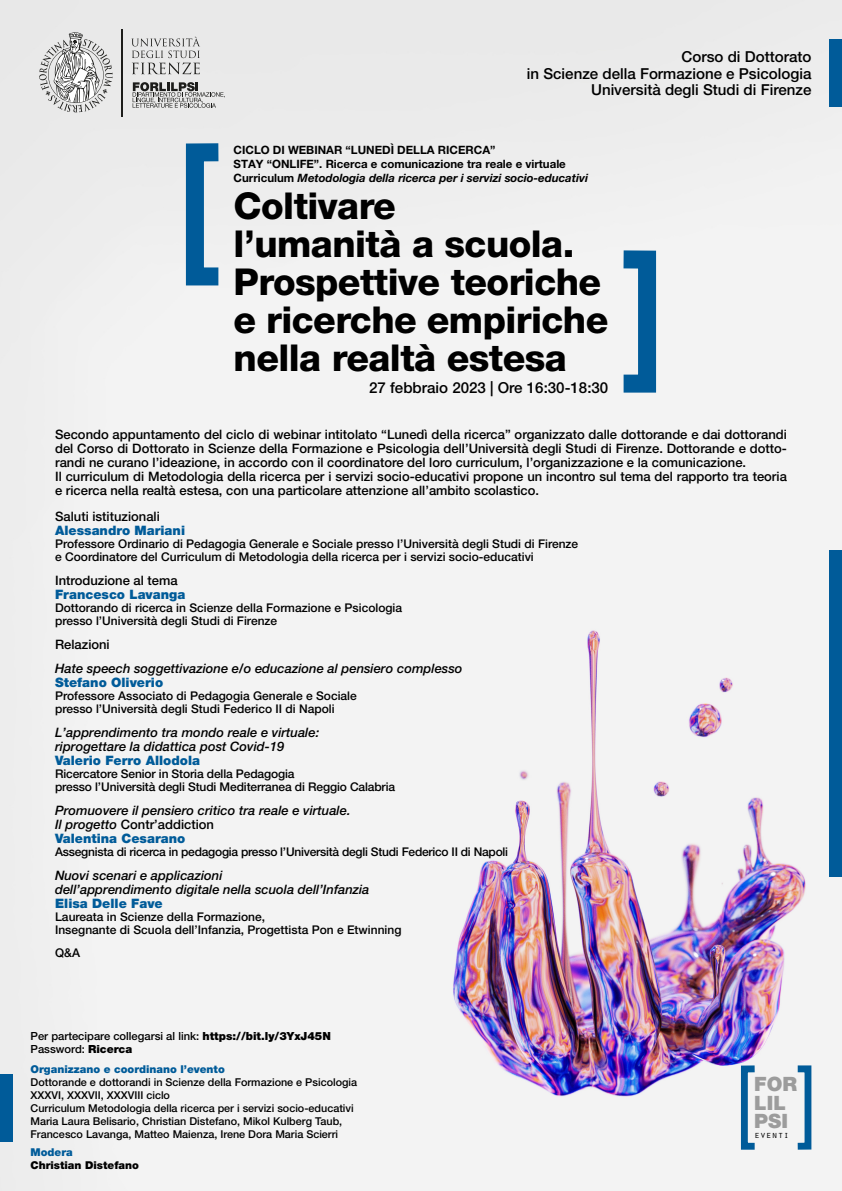
<style>
.page{position:relative;width:842px;height:1191px;background:#fff}
.page>*{position:absolute;margin:0;border:0;box-sizing:border-box;transform-origin:0 0}
.t1{font:800 37.1px/37.8px "Helvetica Neue LT Pro";letter-spacing:-.015em;color:#000}
.t2{font:900 19.8px/18.2px "Helvetica Neue LT Pro";color:#9c9c9c}
.t3{font:500 15.1px/16.6px "Helvetica Neue LT Pro";color:#000;text-align:right}
.t4{font:500 13px/14px "Helvetica Neue LT Pro";color:#000}
.t5{font:italic 500 13px/14px "Helvetica Neue LT Pro";color:#000}
.t6{font:900 13px "Helvetica Neue LT Pro";color:#005b99}
.t7{font:500 12px/13px "Helvetica Neue LT Pro";color:#000}
.t8{font:500 12px "Helvetica Neue LT Pro";letter-spacing:-.02em;color:#000}
.t9{font:700 11.5px/13.8px "Helvetica Neue LT Pro";color:#000}
.t10{font:500 11.2px/13.4px "Helvetica Neue LT Pro";color:#000}
.t11{font:500 10.8px/13px "Helvetica Neue LT Pro";color:#000}
.t12{font:900 10.8px "Helvetica Neue LT Pro";color:#005b99}
.t13{font:900 10.8px "Helvetica Neue LT Pro";color:#000}
.t14{font:9.7px "Orator Std";color:#000}
.s1{font-style:italic}
.s2{font-style:normal}
.s3{font-weight:900;font-style:normal;color:#005b99}
.s4{font-weight:900}
</style>
<div class="page">
<img style="left:0;top:0;width:842px;height:1191px">
<svg style="left:131px;top:37px;width:69px;height:37px;background:#c9c9c8"></svg>
<svg style="left:133px;top:82px;width:92px;height:26px;background:#ababaa"></svg>
<svg style="left:39px;top:31px;width:74px;height:81px;background:#c6c6c6"></svg>
<hr style="left:121px;top:30px;width:2px;height:87px;background:#1d1d1b">
<div style="left:794px;top:1065px;width:17px;height:84px;border:7px solid #005b99"></div>
<div style="left:741px;top:1065px;width:17px;height:84px;border:7px solid #005b99"></div>
<div style="left:830px;top:550px;width:12px;height:326px;background:#005b99"></div>
<div style="left:830px;top:40px;width:12px;height:67px;background:#005b99"></div>
<div style="left:0;top:1074px;width:12px;height:67px;background:#005b99"></div>
<div style="left:186px;top:143px;width:41px;height:142px;border:18px solid #005b99"></div>
<div style="left:615px;top:250px;width:41px;height:142px;border:18px solid #005b99"></div>
<p class="t3" style="left:527px;top:48px;width:286px">Corso di Dottorato<br>in Scienze della Formazione e Psicologia<br>Università degli Studi di Firenze</p>
<p class="t9" style="left:234px;top:143px;width:356px">CICLO DI WEBINAR “LUNEDÌ DELLA RICERCA”<br>STAY “ONLIFE”. Ricerca e comunicazione tra reale e virtuale<br>Curriculum <span class="s1">Metodologia della ricerca per i servizi socio-educativi</span></p>
<h1 class="t1" style="left:234px;top:187px;width:376px">Coltivare<br>l’umanità a scuola.<br>Prospettive teoriche e ricerche empiriche nella realtà estesa</h1>
<p class="t3" style="left:369px;top:379px;width:241px">27 febbraio 2023 | Ore 16:30-18:30</p>
<p class="t4" style="left:55px;top:427px;width:733px">Secondo appuntamento del ciclo di webinar intitolato “Lunedì della ricerca” organizzato dalle dottorande e dai dottorandi del Corso di Dottorato in Scienze della Formazione e Psicologia dell’Università degli Studi di Firenze. Dottorande e dotto&shy;randi ne curano l’ideazione, in accordo con il coordinatore del loro curriculum, l’organizzazione e la comunicazione.<br>Il curriculum di Metodologia della ricerca per i servizi socio-educativi propone un incontro sul tema del rapporto tra teoria e ricerca nella realtà estesa, con una particolare attenzione all’ambito scolastico.</p>
<p class="t4" style="left:55px;top:509px;width:106px">Saluti istituzionali</p>
<p class="t6" style="left:55px;top:522px;width:131px">Alessandro Mariani</p>
<p class="t7" style="left:55px;top:537px;width:525px">Professore Ordinario di Pedagogia Generale e Sociale presso l’Università degli Studi di Firenze e Coordinatore del Curriculum di Metodologia della ricerca per i servizi socio-educativi</p>
<p class="t4" style="left:55px;top:573px;width:124px">Introduzione al tema</p>
<p class="t6" style="left:55px;top:586px;width:132px">Francesco Lavanga</p>
<p class="t7" style="left:55px;top:601px;width:349px">Dottorando di ricerca in Scienze della Formazione e Psicologia presso l’Università degli Studi di Firenze</p>
<p class="t4" style="left:55px;top:637px;width:56px">Relazioni</p>
<p class="t5" style="left:55px;top:661px;width:409px">Hate speech soggettivazione e/o educazione al pensiero complesso</p>
<p class="t6" style="left:55px;top:674px;width:110px">Stefano Oliverio</p>
<p class="t7" style="left:55px;top:689px;width:303px">Professore Associato di Pedagogia Generale e Sociale presso l’Università degli Studi Federico II di Napoli</p>
<p class="t5" style="left:55px;top:725px;width:266px">L’apprendimento tra mondo reale e virtuale: riprogettare la didattica post Covid-19</p>
<p class="t6" style="left:55px;top:752px;width:146px">Valerio Ferro Allodola</p>
<p class="t7" style="left:55px;top:767px;width:342px">Ricercatore Senior in Storia della Pedagogia<br>presso l’Università degli Studi Mediterranea di Reggio Calabria</p>
<p class="t5" style="left:55px;top:803px;width:297px">Promuovere il pensiero critico tra reale e virtuale.<br>Il progetto <span class="s2">Contr’addiction<br></span><span class="s3">Valentina Cesarano</span></p>
<p class="t8" style="left:55px;top:844px;width:454px">Assegnista di ricerca in pedagogia presso l’Università degli Studi Federico II di Napoli</p>
<p class="t5" style="left:55px;top:868px;width:316px">Nuovi scenari e applicazioni<br>dell’apprendimento digitale nella scuola dell’Infanzia</p>
<p class="t6" style="left:55px;top:895px;width:109px">Elisa Delle Fave</p>
<p class="t7" style="left:55px;top:910px;width:348px">Laureata in Scienze della Formazione,<br>Insegnante di Scuola dell’Infanzia, Progettista Pon e Etwinning</p>
<p class="t7" style="left:55px;top:946px;width:26px">Q&amp;A</p>
<p class="t10" style="left:31px;top:1029px;width:302px">Per partecipare collegarsi al link: <span class="s4">https://bit.ly/3YxJ45N<br></span>Password: <span class="s4">Ricerca</span></p>
<p class="t12" style="left:31px;top:1062px;width:196px">Organizzano e coordinano l’evento</p>
<p class="t11" style="left:31px;top:1075px;width:328px">Dottorande e dottorandi in Scienze della Formazione e Psicologia XXXVI, XXXVII, XXXVIII ciclo<br>Curriculum Metodologia della ricerca per i servizi socio-educativi Maria Laura Belisario, Christian Distefano, Mikol Kulberg Taub, Francesco Lavanga, Matteo Maienza, Irene Dora Maria Scierri</p>
<p class="t12" style="left:31px;top:1145px;width:44px">Modera</p>
<p class="t13" style="left:31px;top:1158px;width:110px">Christian Distefano</p>
<h2 class="t2" style="left:754px;top:1075px;width:44px">FOR<br>LIL<br>PSI</h2>
<p class="t14" style="left:754px;top:1127px;width:37px">eventi</p>
</div>
